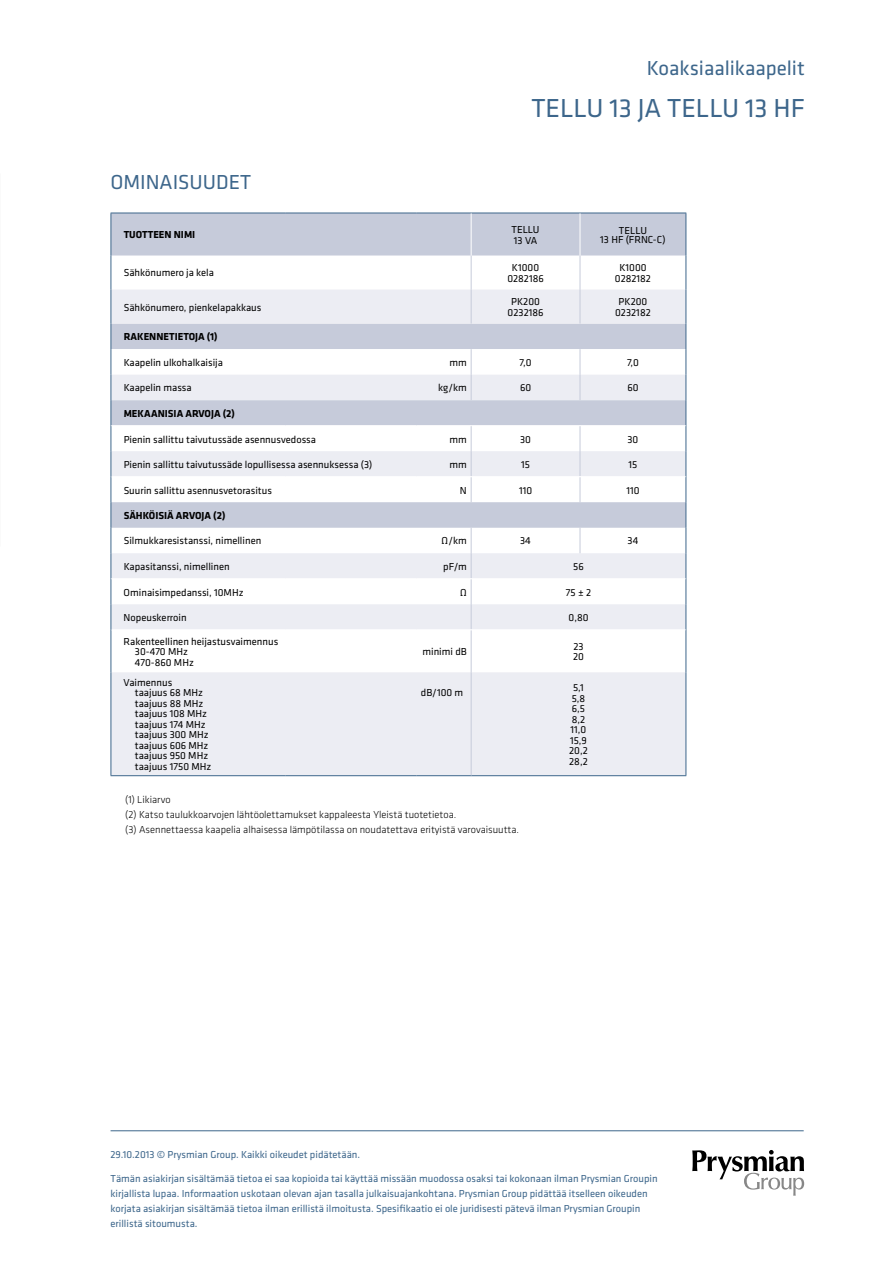
<style>
.page{position:relative;width:893px;height:1263px;background:#fff}
.page>*{position:absolute;margin:0;border:0;box-sizing:border-box;transform-origin:0 0}
.t1{font:27px "Klavika";color:#3d668b}
.t2{font:21px "Klavika";color:#3d668b}
.t3{font:10.5px/10.5px "Klavika";color:#000;text-align:center}
.t4{font:10.5px/15px "Klavika";color:#3d668b}
.t5{font:300 10.5px/15px "Klavika";color:#000}
.t6{font:700 10.5px "Klavika";color:#000}
</style>
<div class="page">
<svg style="left:692px;top:1150px;width:112px;height:46px"></svg>
<hr style="left:111px;top:1130px;width:693px;height:1px;background:#3d668b">
<svg style="left:112px;top:214px;width:574px;height:76px;fill:#c6cbda"></svg>
<svg style="left:112px;top:290px;width:574px;height:485px;fill:#ecedf3"></svg>
<hr style="left:686px;top:255px;width:1px;height:35px;background:#3d668b">
<hr style="left:686px;top:290px;width:1px;height:34px;background:#3d668b">
<hr style="left:686px;top:630px;width:1px;height:42px;background:#3d668b">
<hr style="left:686px;top:672px;width:1px;height:103px;background:#3d668b">
<hr style="left:111px;top:213px;width:175px;height:1px;background:#3d668b">
<hr style="left:111px;top:213px;width:1px;height:42px;background:#3d668b">
<hr style="left:417px;top:213px;width:54px;height:1px;background:#3d668b">
<hr style="left:111px;top:630px;width:1px;height:42px;background:#3d668b">
<hr style="left:111px;top:672px;width:1px;height:103px;background:#3d668b">
<hr style="left:111px;top:775px;width:175px;height:1px;background:#3d668b">
<hr style="left:286px;top:775px;width:131px;height:1px;background:#3d668b">
<hr style="left:417px;top:775px;width:54px;height:1px;background:#3d668b">
<hr style="left:471px;top:775px;width:109px;height:1px;background:#3d668b">
<hr style="left:580px;top:775px;width:106px;height:1px;background:#3d668b">
<hr style="left:471px;top:290px;width:1px;height:34px;background:#c6cbda">
<hr style="left:580px;top:290px;width:1px;height:34px;background:#c6cbda">
<hr style="left:471px;top:672px;width:1px;height:103px;background:#c6cbda">
<hr style="left:471px;top:255px;width:1px;height:35px;background:#c6cbda">
<hr style="left:580px;top:255px;width:1px;height:35px;background:#c6cbda">
<hr style="left:471px;top:630px;width:1px;height:42px;background:#c6cbda">
<hr style="left:286px;top:213px;width:131px;height:1px;background:#3d668b">
<hr style="left:471px;top:213px;width:109px;height:1px;background:#3d668b">
<hr style="left:580px;top:213px;width:106px;height:1px;background:#3d668b">
<hr style="left:686px;top:213px;width:1px;height:42px;background:#3d668b">
<hr style="left:471px;top:213px;width:1px;height:42px;background:#fff">
<hr style="left:580px;top:213px;width:1px;height:42px;background:#fff">
<hr style="left:111px;top:290px;width:1px;height:34px;background:#3d668b">
<svg style="left:111px;top:324px;width:576px;height:306px"></svg>
<hr style="left:111px;top:255px;width:1px;height:35px;background:#3d668b">
<h2 class="t2" style="left:647px;top:57px;width:160px">Koaksiaalikaapelit</h2>
<h2 class="t2" style="left:110px;top:171px;width:142px">OMINAISUUDET</h2>
<h1 class="t1" style="left:531px;top:94px;width:275px">TELLU 13 JA TELLU 13 HF</h1>
<p class="t6" style="left:124px;top:229px;width:73px">TUOTTEEN NIMI</p>
<p class="t3" style="left:512px;top:225px;width:30px;text-align:left">TELLU<br>13 VA</p>
<p class="t3" style="left:600px;top:225px;width:67px;line-height:9.8px">TELLU<br>13 HF (FRNC-C)</p>
<p class="t3" style="left:124px;top:268px;width:92px">Sähkönumero ja kela</p>
<p class="t3" style="left:507px;top:263px;width:38px">K1000<br>0282186</p>
<p class="t3" style="left:615px;top:263px;width:38px">K1000<br>0282182</p>
<p class="t3" style="left:124px;top:302px;width:139px">Sähkönumero, pienkelapakkaus</p>
<p class="t3" style="left:508px;top:297px;width:37px">PK200<br>0232186</p>
<p class="t3" style="left:615px;top:297px;width:37px">PK200<br>0232182</p>
<p class="t6" style="left:124px;top:331px;width:96px">RAKENNETIETOJA (1)</p>
<p class="t3" style="left:124px;top:357px;width:101px">Kaapelin ulkohalkaisija</p>
<p class="t3" style="left:450px;top:357px;width:19px">mm</p>
<p class="t3" style="left:520px;top:357px;width:13px">7,0</p>
<p class="t3" style="left:627px;top:357px;width:13px">7,0</p>
<p class="t3" style="left:124px;top:383px;width:70px">Kaapelin massa</p>
<p class="t3" style="left:438px;top:383px;width:30px">kg/km</p>
<p class="t3" style="left:520px;top:383px;width:13px">60</p>
<p class="t3" style="left:627px;top:383px;width:13px">60</p>
<p class="t6" style="left:124px;top:407px;width:113px">MEKAANISIA ARVOJA (2)</p>
<p class="t3" style="left:124px;top:434px;width:194px">Pienin sallittu taivutussäde asennusvedossa</p>
<p class="t3" style="left:450px;top:434px;width:19px">mm</p>
<p class="t3" style="left:520px;top:434px;width:12px">30</p>
<p class="t3" style="left:627px;top:434px;width:12px">30</p>
<p class="t3" style="left:124px;top:459px;width:250px">Pienin sallittu taivutussäde lopullisessa asennuksessa (3)</p>
<p class="t3" style="left:450px;top:459px;width:19px">mm</p>
<p class="t3" style="left:521px;top:459px;width:10px">15</p>
<p class="t3" style="left:628px;top:459px;width:10px">15</p>
<p class="t3" style="left:124px;top:485px;width:150px">Suurin sallittu asennusvetorasitus</p>
<p class="t3" style="left:460px;top:485px;width:8px">N</p>
<p class="t3" style="left:519px;top:485px;width:15px">110</p>
<p class="t3" style="left:626px;top:485px;width:15px">110</p>
<p class="t6" style="left:124px;top:510px;width:103px">SÄHKÖISIÄ ARVOJA (2)</p>
<p class="t3" style="left:124px;top:536px;width:139px">Silmukkaresistanssi, nimellinen</p>
<p class="t3" style="left:441px;top:536px;width:27px">Ω/km</p>
<p class="t3" style="left:520px;top:536px;width:12px">34</p>
<p class="t3" style="left:628px;top:536px;width:12px">34</p>
<p class="t3" style="left:124px;top:561px;width:108px">Kapasitanssi, nimellinen</p>
<p class="t3" style="left:443px;top:561px;width:25px">pF/m</p>
<p class="t3" style="left:573px;top:561px;width:12px">56</p>
<p class="t3" style="left:124px;top:587px;width:121px">Ominaisimpedanssi, 10MHz</p>
<p class="t3" style="left:460px;top:587px;width:9px">Ω</p>
<p class="t3" style="left:566px;top:587px;width:27px">75 ± 2</p>
<p class="t3" style="left:124px;top:612px;width:64px">Nopeuskerroin</p>
<p class="t3" style="left:568px;top:612px;width:21px">0,80</p>
<p class="t3" style="left:135px;top:636px;width:145px;text-align:left;text-indent:-11px">Rakenteellinen heijastusvaimennus<br>30-470 MHz<br>470-860 MHz</p>
<p class="t3" style="left:422px;top:647px;width:46px">minimi dB</p>
<p class="t3" style="left:573px;top:641px;width:12px;text-align:left">23<br>20</p>
<p class="t3" style="left:135px;top:677px;width:78px;text-align:left;text-indent:-11px">Vaimennus<br>taajuus 68 MHz taajuus 88 MHz taajuus 108 MHz taajuus 174 MHz taajuus 300 MHz taajuus 606 MHz taajuus 950 MHz taajuus 1750 MHz</p>
<p class="t3" style="left:421px;top:688px;width:44px">dB/100 m</p>
<p class="t3" style="left:569px;top:682px;width:20px">5,1<br>5,8<br>6,5<br>8,2<br>11,0<br>15,9<br>20,2<br>28,2</p>
<p class="t5" style="left:125px;top:792px;width:395px">(1) Likiarvo<br>(2) Katso taulukkoarvojen lähtöolettamukset kappaleesta Yleistä tuotetietoa.<br>(3) Asennettaessa kaapelia alhaisessa lämpötilassa on noudatettava erityistä varovaisuutta.</p>
<p class="t4" style="left:111px;top:1147px;width:251px">29.10.2013 © Prysmian Group. Kaikki oikeudet pidätetään.</p>
<p class="t4" style="left:111px;top:1171px;width:549px">Tämän asiakirjan sisältämää tietoa ei saa kopioida tai käyttää missään muodossa osaksi tai kokonaan ilman Prysmian Groupin kirjallista lupaa. Informaation uskotaan olevan ajan tasalla julkaisuajankohtana. Prysmian Group pidättää itselleen oikeuden korjata asiakirjan sisältämää tietoa ilman erillistä ilmoitusta. Spesifikaatio ei ole juridisesti pätevä ilman Prysmian Groupin erillistä sitoumusta.</p>
</div>
